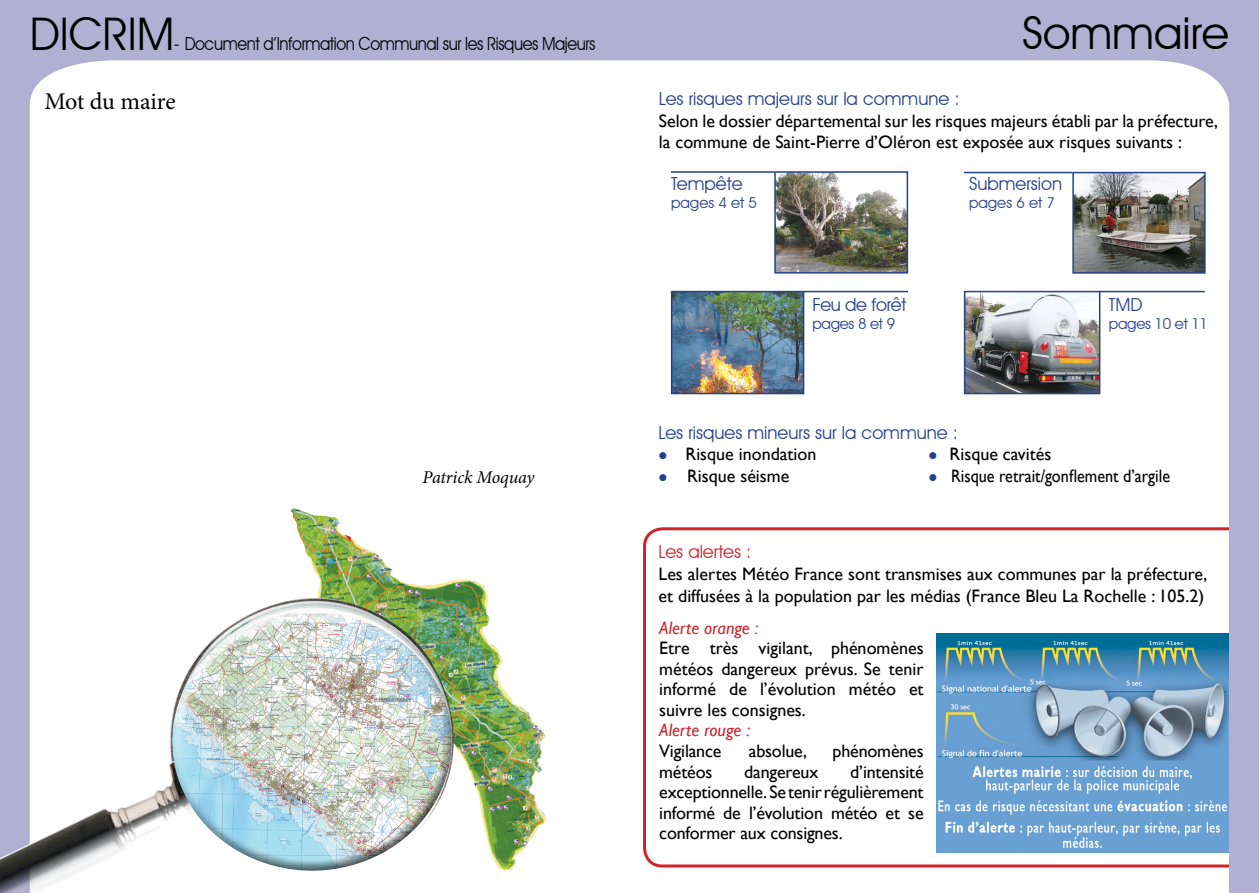
<style>
.page{position:relative;width:1259px;height:893px;background:#fff}
.page>*{position:absolute;margin:0;border:0;box-sizing:border-box;transform-origin:0 0}
.t1{font:45px "Avant Garde IT Cby BT";color:#000}
.t2{font:24px "Minion Pro";letter-spacing:-.01em;color:#000}
.t3{font:18px/20.5px "Gill Sans";color:#000}
.t4{font:18px "Avant Garde IT Cby BT";color:#25408f}
.t5{font:18px "Avant Garde IT Cby BT";letter-spacing:-.025em;color:#000}
.t6{font:18px "Gill Sans";color:#000;scale:.9 1}
.t7{font:italic 18px "Gill Sans";color:#d2232a}
.t8{font:italic 18px "Minion Pro";letter-spacing:-.01em;color:#000}
.t9{font:18px "Avant Garde IT Cby BT";color:#d2232a}
.t10{font:18px "Avant Garde IT Cby BT";letter-spacing:-.02em;color:#25408f}
.t11{font:15px "Avant Garde IT Cby BT";letter-spacing:-.02em;color:#25408f}
.s1{color:#25408f}
</style>
<div class="page">
<div style="left:0;top:0;width:630px;height:893px;background:#b1b0d2"></div>
<div style="left:630px;top:0;width:629px;height:893px;background:#b1b0d2"></div>
<div style="left:29px;top:60px;width:1201px;height:833px;background:#fff"></div>
<img style="left:291px;top:511px;width:256px;height:359px">
<img style="left:0;top:598px;width:486px;height:295px">
<div style="left:161px;top:613px;width:281px;height:191px;background:#fff;opacity:.75"></div>
<div style="left:170px;top:634px;width:292px;height:237px;background:#000;opacity:.75"></div>
<div style="left:643px;top:527px;width:615px;height:340px;border:3px solid #d2232a;border-radius:18px"></div>
<img style="left:777px;top:174px;width:128px;height:97px">
<div style="left:774px;top:171px;width:134px;height:103px;border:2px solid #25408f"></div>
<hr style="left:671px;top:171px;width:103px;height:2px;background:#25408f">
<img style="left:1075px;top:175px;width:127px;height:96px">
<div style="left:1072px;top:172px;width:133px;height:102px;border:2px solid #25408f"></div>
<hr style="left:964px;top:172px;width:108px;height:1px;background:#25408f">
<img style="left:674px;top:294px;width:127px;height:97px">
<div style="left:671px;top:291px;width:133px;height:103px;border:2px solid #25408f"></div>
<hr style="left:804px;top:291px;width:104px;height:1px;background:#25408f">
<img style="left:967px;top:294px;width:130px;height:97px">
<div style="left:964px;top:291px;width:136px;height:103px;border:2px solid #25408f"></div>
<hr style="left:1099px;top:291px;width:105px;height:1px;background:#25408f">
<img style="left:936px;top:633px;width:292px;height:220px">
<div style="left:1229px;top:281px;width:30px;height:612px;background:#b1b0d2"></div>
<h1 class="t1" style="left:30px;top:7px;width:146px">DICRIM</h1>
<p class="t5" style="left:174px;top:33px;width:423px">- Document d’Information Communal sur les Risques Majeurs</p>
<h2 class="t2" style="left:44px;top:85px;width:133px">Mot du maire</h2>
<p class="t8" style="left:422px;top:465px;width:114px">Patrick Moquay</p>
<h1 class="t1" style="left:1022px;top:6px;width:209px">Sommaire</h1>
<p class="t4" style="left:659px;top:88px;width:302px">Les risques majeurs sur la commune :</p>
<p class="t3" style="left:659px;top:110px;width:561px;line-height:21.6px">Selon le dossier départemental sur les risques majeurs établi par la préfecture, la commune de Saint-Pierre d’Oléron est exposée aux risques suivants :</p>
<p class="t4" style="left:671px;top:173px;width:73px">Tempête</p>
<p class="t11" style="left:671px;top:194px;width:88px">pages 4 et 5</p>
<p class="t10" style="left:812px;top:293px;width:95px">Feu de forêt</p>
<p class="t11" style="left:812px;top:314px;width:84px">pages 8 et 9</p>
<p class="t4" style="left:969px;top:173px;width:95px">Submersion</p>
<p class="t11" style="left:969px;top:194px;width:88px">pages 6 et 7</p>
<p class="t4" style="left:1109px;top:293px;width:35px">TMD</p>
<p class="t11" style="left:1109px;top:314px;width:101px">pages 10 et 11</p>
<p class="t4" style="left:658px;top:421px;width:301px">Les risques mineurs sur la commune :</p>
<p class="t3" style="left:658px;top:444px;width:159px"><span class="s1">●</span> Risque inondation</p>
<p class="t3" style="left:928px;top:444px;width:124px"><span class="s1">●</span> Risque cavités</p>
<p class="t3" style="left:658px;top:466px;width:132px"><span class="s1">●</span> Risque séisme</p>
<p class="t6" style="left:928px;top:465px;width:270px"><span class="s1">●</span> Risque retrait/gonflement d’argile</p>
<p class="t9" style="left:658px;top:541px;width:94px">Les alertes :</p>
<p class="t3" style="left:658px;top:563px;width:550px;line-height:21.6px">Les alertes Météo France sont transmises aux communes par la préfecture, et diffusées à la population par les médias (France Bleu La Rochelle : 105.2)</p>
<p class="t7" style="left:659px;top:617px;width:101px">Alerte orange :</p>
<p class="t3" style="left:659px;top:638px;width:266px;text-align:justify">Etre très vigilant, phénomènes météos dangereux prévus. Se tenir informé de l’évolution météo et suivre les consignes.</p>
<p class="t7" style="left:659px;top:720px;width:92px">Alerte rouge :</p>
<p class="t3" style="left:659px;top:741px;width:64px">Vigilance</p>
<p class="t3" style="left:749px;top:741px;width:60px">absolue,</p>
<p class="t3" style="left:832px;top:741px;width:92px">phénomènes</p>
<p class="t3" style="left:659px;top:761px;width:55px">météos</p>
<p class="t3" style="left:744px;top:761px;width:76px">dangereux</p>
<p class="t3" style="left:659px;top:761px;width:266px;text-align:justify;text-indent:191px">d’intensité exceptionnelle. Se tenir régulièrement informé de l’évolution météo et se conformer aux consignes.</p>
</div>
